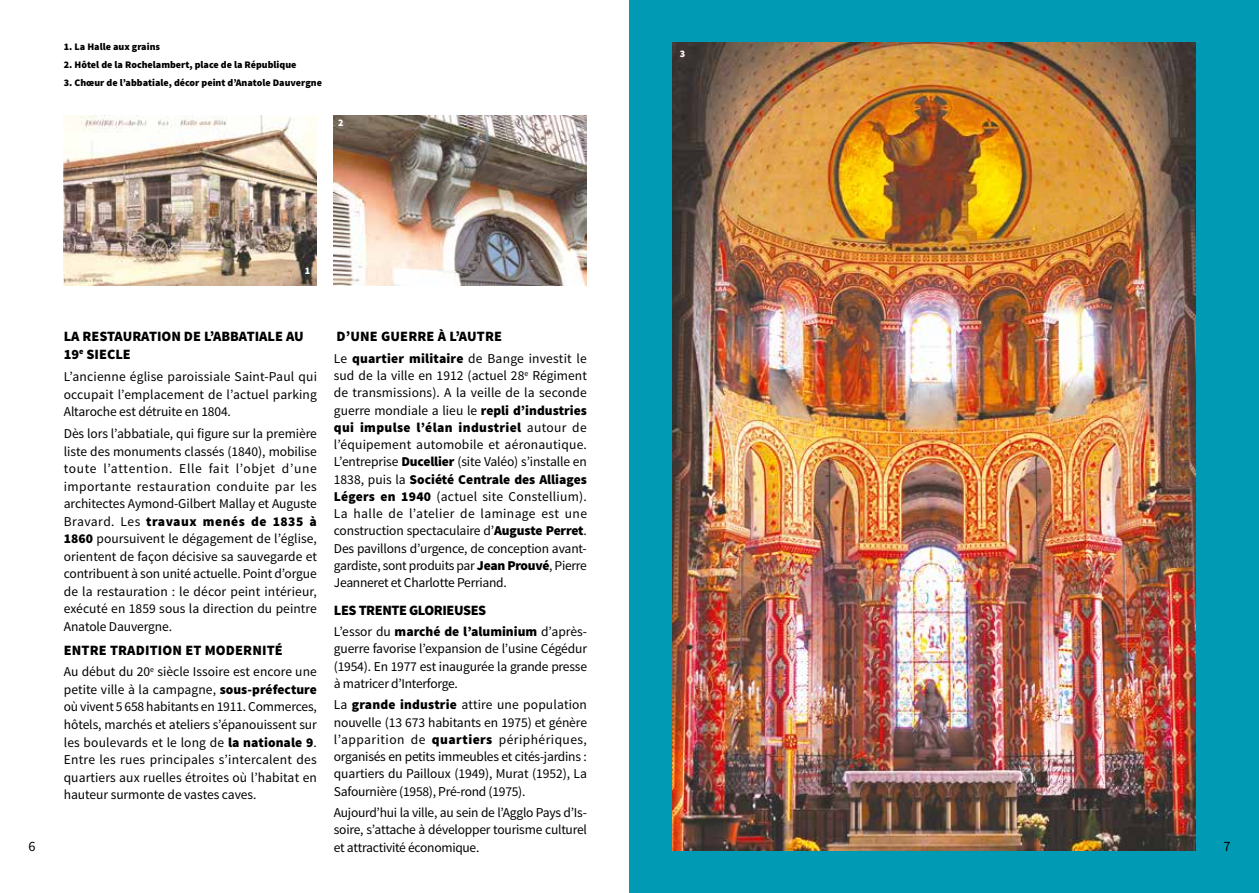
<style>
.page{position:relative;width:1259px;height:893px;background:#fff}
.page>*{position:absolute;margin:0;border:0;box-sizing:border-box;transform-origin:0 0}
.t1{font:900 14.25px/18px "Source Sans Pro";color:#000}
.t2{font:900 14.25px "Source Sans Pro";letter-spacing:-.03em;color:#000}
.t3{font:14.25px "Source Sans Pro";color:#000}
.t4{font:13.5px/17.2px "Source Sans Pro";letter-spacing:-.015em;color:#000;text-align:justify}
.t5{font:900 10.05px "Source Sans Pro";color:#000}
.t6{font:900 10.05px "Source Sans Pro";color:#fff}
.s1{font-weight:900}
</style>
<div class="page">
<div style="left:629px;top:0;width:630px;height:893px;background:#009ab5"></div>
<img style="left:672px;top:43px;width:523px;height:807px">
<img style="left:334px;top:115px;width:253px;height:171px">
<img style="left:64px;top:115px;width:253px;height:171px">
<p class="t5" style="left:64px;top:40px;width:98px">1. La Halle aux grains</p>
<p class="t5" style="left:64px;top:58px;width:234px">2. Hôtel de la Rochelambert, place de la République</p>
<p class="t5" style="left:64px;top:76px;width:260px">3. Chœur de l’abbatiale, décor peint d’Anatole Dauvergne</p>
<p class="t6" style="left:338px;top:116px;width:7px">2</p>
<p class="t6" style="left:305px;top:264px;width:7px">1</p>
<p class="t6" style="left:679px;top:47px;width:7px">3</p>
<p class="t1" style="left:336px;top:328px;width:167px">D’UNE GUERRE À L’AUTRE</p>
<p class="t4" style="left:334px;top:350px;width:255px">Le <span class="s1">quartier militaire</span> de Bange investit le sud de la ville en 1912 (actuel 28<sup>e</sup> Régiment de transmissions). A la veille de la seconde guerre mondiale a lieu le <span class="s1">repli d’industries qui impulse l’élan industriel</span> autour de l’équipement automobile et aéronautique.<br>L’entreprise <span class="s1">Ducellier</span> (site Valéo) s’installe en 1838, puis la <span class="s1">Société Centrale des Alliages Légers en 1940</span> (actuel site Constellium).<br>La halle de l’atelier de laminage est une construction spectaculaire d’<span class="s1">Auguste Perret</span>.<br>Des pavillons d’urgence, de conception avant&shy;gardiste, sont produits par <span class="s1">Jean Prouvé</span>, Pierre Jeanneret et Charlotte Perriand.</p>
<p class="t2" style="left:334px;top:600px;width:154px">LES TRENTE GLORIEUSES</p>
<p class="t4" style="left:334px;top:623px;width:255px">L’essor du <span class="s1">marché de l’aluminium</span> d’après&shy;guerre favorise l’expansion de l’usine Cégédur (1954). En 1977 est inaugurée la grande presse à matricer d’Interforge.</p>
<p class="t4" style="left:334px;top:696px;width:255px">La <span class="s1">grande industrie</span> attire une population nouvelle (13 673 habitants en 1975) et génère l’apparition de <span class="s1">quartiers</span> périphériques, organisés en petits immeubles et cités-jardins : quartiers du Pailloux (1949), Murat (1952), La Safournière (1958), Pré-rond (1975).</p>
<p class="t4" style="left:334px;top:804px;width:255px">Aujourd’hui la ville, au sein de l’Agglo Pays d’Is&shy;soire, s’attache à développer tourisme culturel et attractivité économique.</p>
<p class="t1" style="left:64px;top:328px;width:241px">LA RESTAURATION DE L’ABBATIALE AU<br>19<sup>e</sup> SIECLE</p>
<p class="t4" style="left:64px;top:368px;width:255px">L’ancienne église paroissiale Saint-Paul qui occupait l’emplacement de l’actuel parking Altaroche est détruite en 1804.</p>
<p class="t4" style="left:64px;top:425px;width:255px">Dès lors l’abbatiale, qui figure sur la première liste des monuments classés (1840), mobilise toute l’attention. Elle fait l’objet d’une importante restauration conduite par les architectes Aymond-Gilbert Mallay et Auguste Bravard. Les <span class="s1">travaux menés de 1835 à 1860</span> poursuivent le dégagement de l’église, orientent de façon décisive sa sauvegarde et contribuent à son unité actuelle. Point d’orgue de la restauration : le décor peint intérieur, exécuté en 1859 sous la direction du peintre Anatole Dauvergne.</p>
<p class="t1" style="left:64px;top:641px;width:221px">ENTRE TRADITION ET MODERNITÉ</p>
<p class="t4" style="left:64px;top:663px;width:255px">Au début du 20<sup>e</sup> siècle Issoire est encore une petite ville à la campagne, <span class="s1">sous-préfecture </span>où vivent 5 658 habitants en 1911. Commerces, hôtels, marchés et ateliers s’épanouissent sur les boulevards et le long de <span class="s1">la nationale 9</span>.<br>Entre les rues principales s’intercalent des quartiers aux ruelles étroites où l’habitat en hauteur surmonte de vastes caves.</p>
<p class="t3" style="left:28px;top:837px;width:9px">6</p>
<p class="t3" style="left:1223px;top:837px;width:9px">7</p>
</div>
